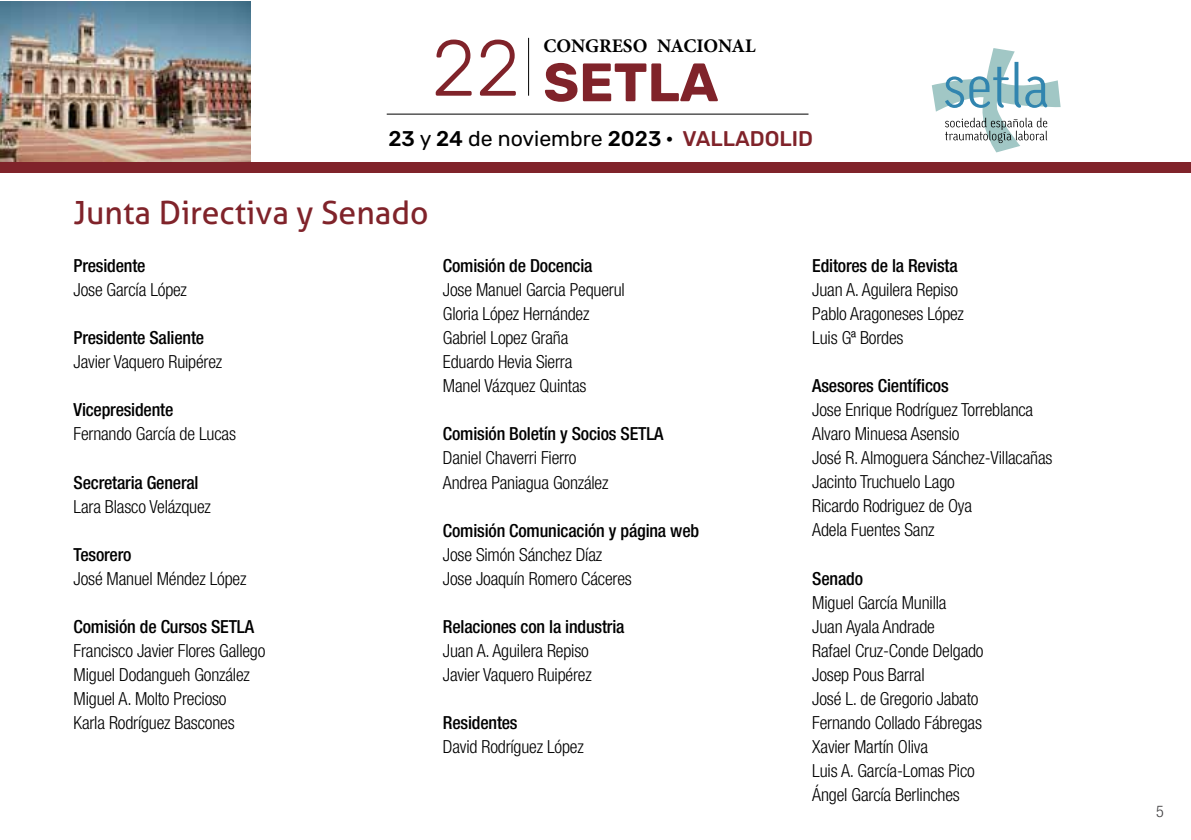
<style>
.page{position:relative;width:1191px;height:840px;background:#fff}
.page>*{position:absolute;margin:0;border:0;box-sizing:border-box;transform-origin:0 0}
.t1{font:300 79px "Rubik";color:#80232a}
.t2{font:700 54px "Rubik";color:#80232a}
.t3{font:32px "Aller";color:#80232a}
.t4{font:21.2px "Rubik";color:#000}
.t5{font:700 19.2px "Minion Pro";letter-spacing:-.005em;color:#000}
.t6{font:300 condensed 18px/24px "Helvetica Neue LT Com";letter-spacing:-.01em;color:#000}
.t7{font:500 condensed 18px "Helvetica Neue LT Com";letter-spacing:-.01em;color:#000}
.t8{font:300 condensed 16px "Helvetica Neue LT Com";color:#414042}
.s1{font-weight:500}
.s2{font-weight:500;color:#80232a}
</style>
<div class="page">
<svg style="left:931px;top:48px;width:129px;height:104px"></svg>
<hr style="left:528px;top:38px;width:1px;height:58px;background:#000">
<hr style="left:387px;top:114px;width:421px;height:1px;background:#000">
<img style="left:0;top:1px;width:251px;height:160px">
<div style="left:0;top:162px;width:1191px;height:10px;background:#80232a"></div>
<p class="t5" style="left:543px;top:32px;width:214px">CONGRESO NACIONAL</p>
<h2 class="t2" style="left:543px;top:51px;width:176px">SETLA</h2>
<p class="t4" style="left:388px;top:127px;width:426px"><span class="s1">23</span> y <span class="s1">24</span> de noviembre <span class="s1">2023 ·</span> <span class="s2">VALLADOLID</span></p>
<h1 class="t1" style="left:431px;top:24px;width:90px">22</h1>
<h3 class="t3" style="left:74px;top:192px;width:357px">Junta Directiva y Senado</h3>
<p class="t7" style="left:74px;top:255px;width:73px">Presidente</p>
<p class="t6" style="left:74px;top:278px;width:115px">Jose García López</p>
<p class="t7" style="left:74px;top:327px;width:132px">Presidente Saliente</p>
<p class="t6" style="left:74px;top:350px;width:150px">Javier Vaquero Ruipérez</p>
<p class="t7" style="left:74px;top:399px;width:101px">Vicepresidente</p>
<p class="t6" style="left:74px;top:422px;width:164px">Fernando García de Lucas</p>
<p class="t7" style="left:74px;top:471px;width:127px">Secretaria General</p>
<p class="t6" style="left:74px;top:494px;width:139px">Lara Blasco Velázquez</p>
<p class="t7" style="left:74px;top:543px;width:59px">Tesorero</p>
<p class="t6" style="left:74px;top:566px;width:174px">José Manuel Méndez López</p>
<p class="t7" style="left:74px;top:615px;width:182px">Comisión de Cursos SETLA</p>
<p class="t6" style="left:74px;top:638px;width:193px">Francisco Javier Flores Gallego<br>Miguel Dodangueh González<br>Miguel A. Molto Precioso<br>Karla Rodríguez Bascones</p>
<p class="t7" style="left:443px;top:255px;width:151px">Comisión de Docencia</p>
<p class="t6" style="left:443px;top:278px;width:183px">Jose Manuel Garcia Pequerul<br>Gloria López Hernández<br>Gabriel Lopez Graña<br>Eduardo Hevia Sierra<br>Manel Vázquez Quintas</p>
<p class="t7" style="left:443px;top:423px;width:222px">Comisión Boletín y Socios SETLA</p>
<p class="t6" style="left:443px;top:446px;width:167px">Daniel Chaverri Fierro<br>Andrea Paniagua González</p>
<p class="t7" style="left:443px;top:519px;width:258px">Comisión Comunicación y página web</p>
<p class="t6" style="left:443px;top:542px;width:190px">Jose Simón Sánchez Díaz<br>Jose Joaquín Romero Cáceres</p>
<p class="t7" style="left:443px;top:615px;width:183px">Relaciones con la industria</p>
<p class="t6" style="left:443px;top:638px;width:150px">Juan A. Aguilera Repiso<br>Javier Vaquero Ruipérez</p>
<p class="t7" style="left:443px;top:711px;width:76px">Residentes</p>
<p class="t6" style="left:443px;top:734px;width:142px">David Rodríguez López</p>
<p class="t7" style="left:812px;top:255px;width:147px">Editores de la Revista</p>
<p class="t6" style="left:812px;top:278px;width:153px">Juan A. Aguilera Repiso<br>Pablo Aragoneses López<br>Luis Gª Bordes</p>
<p class="t7" style="left:812px;top:375px;width:138px">Asesores Científicos</p>
<p class="t6" style="left:812px;top:397px;width:242px">Jose Enrique Rodríguez Torreblanca<br>Alvaro Minuesa Asensio<br>José R. Almoguera Sánchez-Villacañas<br>Jacinto Truchuelo Lago<br>Ricardo Rodriguez de Oya<br>Adela Fuentes Sanz</p>
<p class="t7" style="left:812px;top:567px;width:52px">Senado</p>
<p class="t6" style="left:812px;top:589px;width:173px">Miguel García Munilla<br>Juan Ayala Andrade<br>Rafael Cruz-Conde Delgado<br>Josep Pous Barral<br>José L. de Gregorio Jabato<br>Fernando Collado Fábregas<br>Xavier Martín Oliva<br>Luis A. García-Lomas Pico<br>Ángel García Berlinches</p>
<p class="t8" style="left:1156px;top:802px;width:9px">5</p>
</div>
